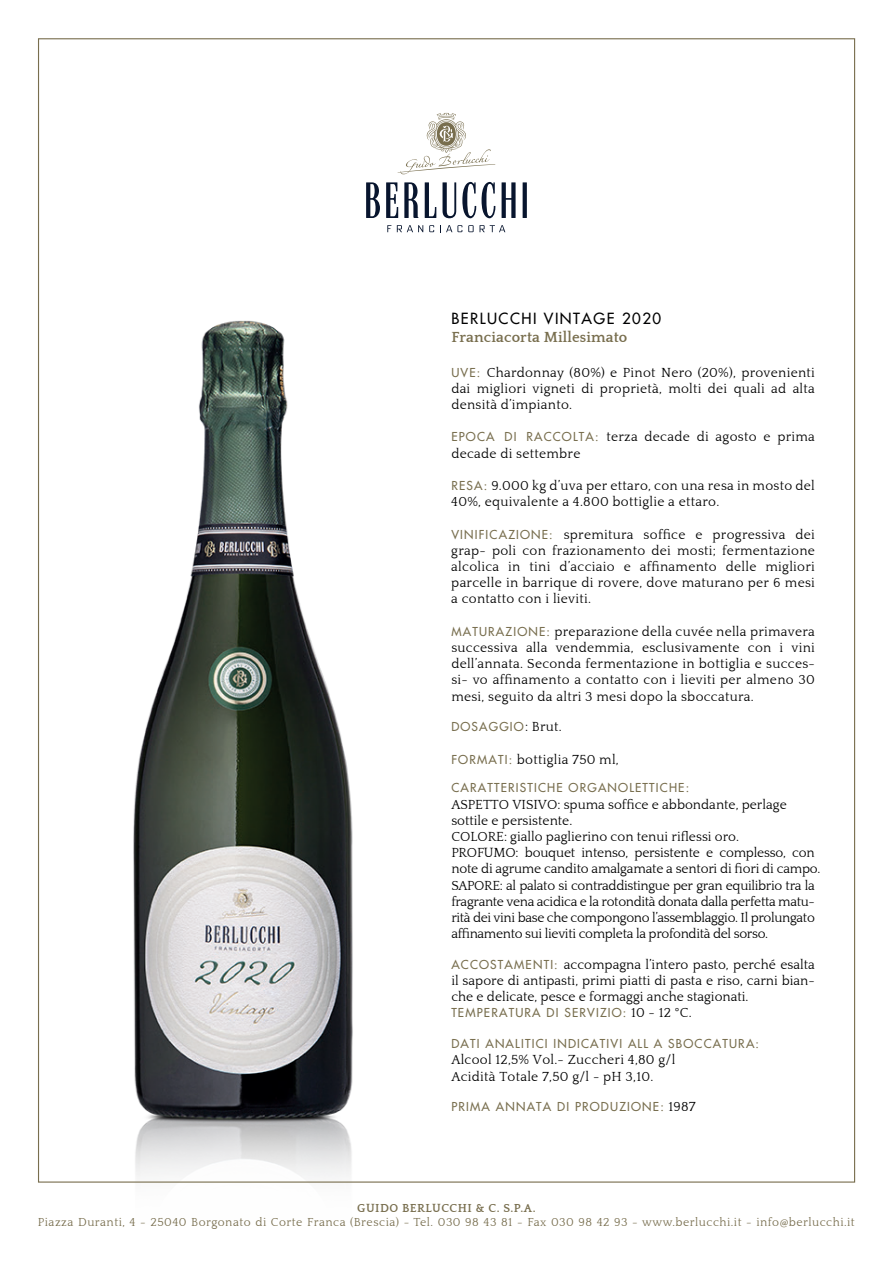
<style>
.page{position:relative;width:893px;height:1263px;background:#fff}
.page>*{position:absolute;margin:0;border:0;box-sizing:border-box;transform-origin:0 0}
.t1{font:700 15px "Quattrocento";letter-spacing:.01em;color:#786e4e}
.t2{font:500 15px "Futura Std";letter-spacing:.1em;color:#000001}
.t3{font:13.5px/16.2px "Quattrocento";color:#000001;text-align:justify}
.t4{font:13.5px/16.2px "Quattrocento";letter-spacing:-.025em;color:#000001}
.t5{font:13.5px/16.2px "Quattrocento";letter-spacing:.02em;color:#000001}
.t6{font:500 12px "Futura Std";letter-spacing:.1em;color:#786e4e}
.t7{font:11.85px "Quattrocento";letter-spacing:.04em;color:#786e4e}
.t8{font:700 11.85px "Quattrocento";letter-spacing:.04em;color:#786e4e}
.s1{font-family:"Futura Std";font-weight:500;font-size:12px;color:#786e4e}
.s2{font-family:"Quattrocento";font-weight:400;font-size:13.5px;color:#000001}
</style>
<div class="page">
<img style="left:38px;top:112px;width:623px;height:1071px">
<svg style="left:397px;top:113px;width:98px;height:61px"></svg>
<svg style="left:523px;top:182px;width:4px;height:36px"></svg>
<svg style="left:366px;top:182px;width:14px;height:36px"></svg>
<svg style="left:404px;top:182px;width:15px;height:36px"></svg>
<svg style="left:425px;top:182px;width:11px;height:36px"></svg>
<svg style="left:442px;top:182px;width:14px;height:36px"></svg>
<svg style="left:462px;top:182px;width:14px;height:36px"></svg>
<svg style="left:482px;top:182px;width:13px;height:36px"></svg>
<svg style="left:502px;top:182px;width:14px;height:36px"></svg>
<svg style="left:386px;top:182px;width:12px;height:36px"></svg>
<svg style="left:387px;top:225px;width:4px;height:7px"></svg>
<svg style="left:397px;top:225px;width:26px;height:7px"></svg>
<svg style="left:429px;top:225px;width:5px;height:7px"></svg>
<svg style="left:440px;top:225px;width:22px;height:7px"></svg>
<svg style="left:468px;top:225px;width:6px;height:7px"></svg>
<svg style="left:480px;top:225px;width:25px;height:7px"></svg>
<p class="t2" style="left:451px;top:309px;width:211px">BERLUCCHI VINTAGE 2020</p>
<p class="t1" style="left:451px;top:330px;width:178px">Franciacorta Millesimato</p>
<p class="t3" style="left:451px;top:364px;width:365px"><span class="s1">UVE:</span> Chardonnay (80%) e Pinot Nero (20%), provenienti dai migliori vigneti di proprietà, molti dei quali ad alta densità d’impianto.</p>
<p class="t5" style="left:451px;top:429px;width:365px"><span class="s1">EPOCA DI RACCOLTA:</span> terza decade di agosto e prima decade di settembre</p>
<p class="t5" style="left:451px;top:478px;width:365px"><span class="s1">RESA:</span> 9.000 kg d’uva per ettaro, con una resa in mosto del<br>40%, equivalente a 4.800 bottiglie a ettaro.</p>
<p class="t3" style="left:451px;top:526px;width:365px"><span class="s1">VINIFICAZIONE:</span> spremitura soffice e progressiva dei grap- poli con frazionamento dei mosti; fermentazione alcolica in tini d’acciaio e affinamento delle migliori parcelle in barrique di rovere, dove maturano per 6 mesi a contatto con i lieviti.</p>
<p class="t3" style="left:451px;top:624px;width:365px"><span class="s1">MATURAZIONE:</span> preparazione della cuvée nella primavera successiva alla vendemmia, esclusivamente con i vini dell’annata. Seconda fermentazione in bottiglia e succes&shy;si- vo affinamento a contatto con i lieviti per almeno 30 mesi, seguito da altri 3 mesi dopo la sboccatura.</p>
<p class="t6" style="left:451px;top:719px;width:112px">DOSAGGIO<span class="s2">: Brut.</span></p>
<p class="t5" style="left:451px;top:751px;width:169px"><span class="s1">FORMATI:</span> bottiglia 750 ml,</p>
<p class="t6" style="left:451px;top:780px;width:239px">CARATTERISTICHE ORGANOLETTICHE:</p>
<p class="t4" style="left:451px;top:796px;width:371px">ASPETTO VISIVO: spuma soffice e abbondante, perlage sottile e persistente.<br>COLORE: giallo paglierino con tenui riflessi oro.<br>PROFUMO: bouquet intenso, persistente e complesso, con note di agrume candito amalgamate a sentori di fiori di campo.<br>SAPORE: al palato si contraddistingue per gran equilibrio tra la fragrante vena acidica e la rotondità donata dalla perfetta matu&shy;rità dei vini base che compongono l’assemblaggio. Il prolungato affinamento sui lieviti completa la profondità del sorso.</p>
<p class="t3" style="left:451px;top:957px;width:365px"><span class="s1">ACCOSTAMENTI:</span> accompagna l’intero pasto, perché esalta il sapore di antipasti, primi piatti di pasta e riso, carni bian&shy;che e delicate, pesce e formaggi anche stagionati.</p>
<p class="t6" style="left:451px;top:1005px;width:242px">TEMPERATURA DI SERVIZIO: <span class="s2">10 - 12 °C.</span></p>
<p class="t6" style="left:451px;top:1036px;width:309px">DATI ANALITICI INDICATIVI ALL A SBOCCATURA:</p>
<p class="t5" style="left:451px;top:1052px;width:226px">Alcool 12,5% Vol.- Zuccheri 4,80 g/l<br>Acidità Totale 7,50 g/l - pH 3,10.</p>
<p class="t6" style="left:451px;top:1099px;width:246px">PRIMA ANNATA DI PRODUZIONE: <span class="s2">1987</span></p>
<p class="t8" style="left:357px;top:1202px;width:180px">GUIDO BERLUCCHI &amp; C. S.P.A.</p>
<p class="t7" style="left:38px;top:1216px;width:818px">Piazza Duranti, 4 - 25040 Borgonato di Corte Franca (Brescia) - Tel. 030 98 43 81 - Fax 030 98 42 93 - www.berlucchi.it - info@berlucchi.it</p>
</div>
